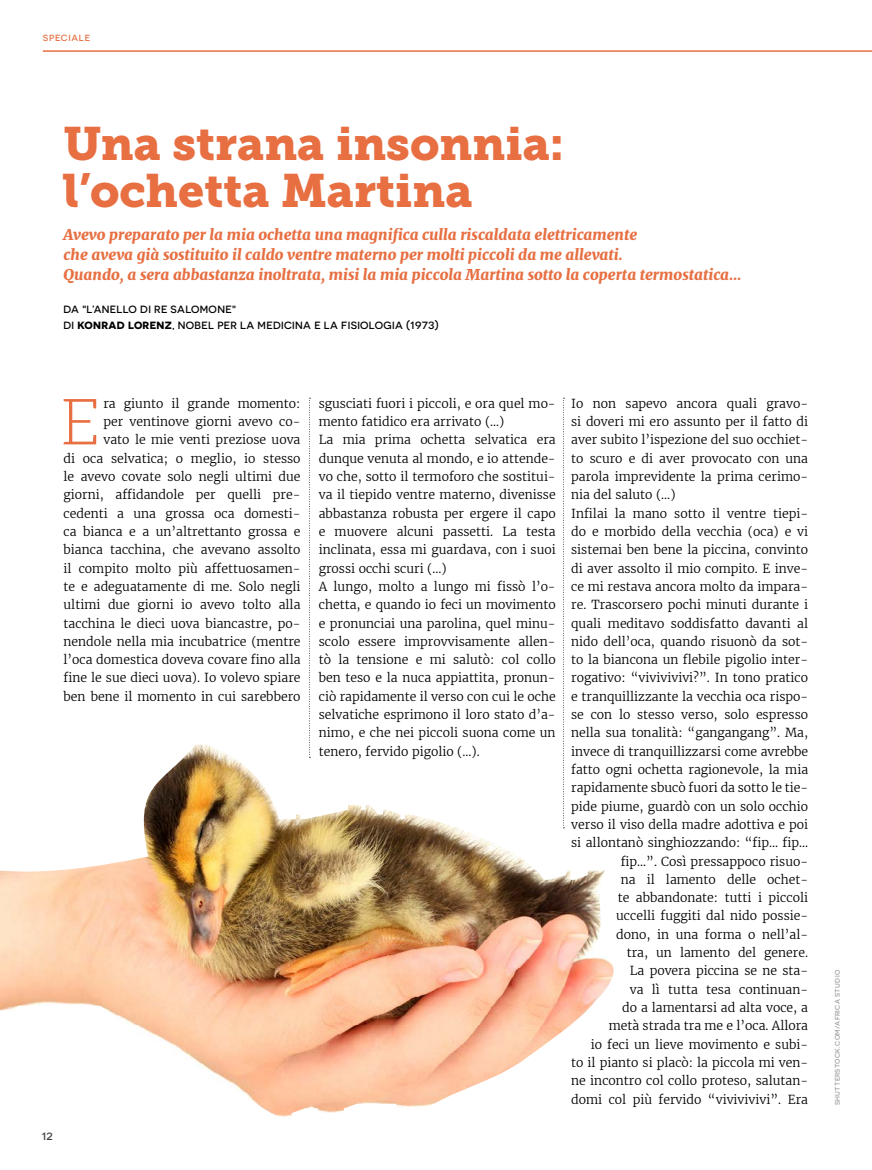
<style>
.page{position:relative;width:872px;height:1170px;background:#fff}
.page>*{position:absolute;margin:0;border:0;box-sizing:border-box;transform-origin:0 0}
.t1{font:300 64.05px "Aleo";color:#e86f42}
.t2{font:46.5px/46.5px "Museo Slab 900";color:#e76f42}
.t3{font:italic 900 15px/20.2px "Merriweather";color:#e76f42}
.t4{font:300 12.3px/18.3px "Merriweather";color:#000;text-align:right}
.t5{font:500 10.5px/16.5px "Novecentosanswide";letter-spacing:.03em;color:#000}
.t6{font:500 10.5px "Novecentosanswide";color:#3c3c3b}
.t7{font:500 9px "Novecentosanswide";letter-spacing:.08em;color:#e76f42}
.t8{font:500 6.75px "Novecentosanswide";letter-spacing:.05em;color:#9d9d9c}
.s1{font-weight:700}
</style>
<div class="page">
<svg style="left:309px;top:398px;width:1px;height:345px"></svg>
<svg style="left:563px;top:398px;width:1px;height:346px"></svg>
<img style="left:0;top:744px;width:614px;height:373px">
<hr style="left:43px;top:50px;width:829px;height:2px;background:#e76f42">
<p class="t7" style="left:43px;top:33px;width:49px">SPECIALE</p>
<h2 class="t2" style="left:64px;top:121px;width:502px">Una strana insonnia: l’ochetta Martina</h2>
<p class="t3" style="left:64px;top:224px;width:679px">Avevo preparato per la mia ochetta una magnifica culla riscaldata elettricamente<br>che aveva già sostituito il caldo ventre materno per molti piccoli da me allevati.<br>Quando, a sera abbastanza inoltrata, misi la mia piccola Martina sotto la coperta termostatica...</p>
<p class="t5" style="left:64px;top:301px;width:376px">DA "L’ANELLO DI RE SALOMONE"<br>DI <span class="s1">KONRAD LORENZ</span>, NOBEL PER LA MEDICINA E LA FISIOLOGIA (1973)</p>
<p class="t4" style="left:64px;top:394px;width:238px">ra giunto il grande momento:<br>per ventinove giorni avevo co-<br>vato le mie venti preziose uova<br>di oca selvatica; o meglio, io stesso le avevo covate solo negli ultimi due giorni, affidandole per quelli pre&shy;cedenti a una grossa oca domesti&shy;ca bianca e a un’altrettanto grossa e bianca tacchina, che avevano assolto il compito molto più affettuosamen&shy;te e adeguatamente di me. Solo negli ultimi due giorni io avevo tolto alla tacchina le dieci uova biancastre, po&shy;nendole nella mia incubatrice (mentre l’oca domestica doveva covare fino alla fine le sue dieci uova). Io volevo spiare ben bene il momento in cui sarebbero</p>
<p class="t4" style="left:319px;top:394px;width:238px;text-align:left">sgusciati fuori i piccoli, e ora quel mo&shy;mento fatidico era arrivato (...)<br>La mia prima ochetta selvatica era dunque venuta al mondo, e io attende&shy;vo che, sotto il termoforo che sostitui&shy;va il tiepido ventre materno, divenisse abbastanza robusta per ergere il capo e muovere alcuni passetti. La testa inclinata, essa mi guardava, con i suoi grossi occhi scuri (...)<br>A lungo, molto a lungo mi fissò l’o&shy;chetta, e quando io feci un movimento e pronunciai una parolina, quel minu&shy;scolo essere improvvisamente allen&shy;tò la tensione e mi salutò: col collo ben teso e la nuca appiattita, pronun&shy;ciò rapidamente il verso con cui le oche selvatiche esprimono il loro stato d’a&shy;nimo, e che nei piccoli suona come un tenero, fervido pigolio (...).</p>
<h1 class="t1" style="left:60px;top:387px;width:41px">E</h1>
<p class="t6" style="left:42px;top:1129px;width:12px">12</p>
<p class="t4" style="left:571px;top:394px;width:238px">Io non sapevo ancora quali gravo-</p>
<p class="t4" style="left:571px;top:412px;width:238px">si doveri mi ero assunto per il fatto di</p>
<p class="t4" style="left:571px;top:431px;width:238px">aver subito l’ispezione del suo occhiet-</p>
<p class="t4" style="left:571px;top:449px;width:238px">to scuro e di aver provocato con una</p>
<p class="t4" style="left:571px;top:467px;width:238px">parola imprevidente la prima cerimo-</p>
<p class="t4" style="left:571px;top:486px;width:106px">nia del saluto (...)</p>
<p class="t4" style="left:571px;top:504px;width:238px">Infilai la mano sotto il ventre tiepi-</p>
<p class="t4" style="left:571px;top:522px;width:238px">do e morbido della vecchia (oca) e vi</p>
<p class="t4" style="left:571px;top:540px;width:238px">sistemai ben bene la piccina, convinto</p>
<p class="t4" style="left:571px;top:559px;width:238px">di aver assolto il mio compito. E inve-</p>
<p class="t4" style="left:571px;top:577px;width:238px">ce mi restava ancora molto da impara-</p>
<p class="t4" style="left:571px;top:595px;width:238px">re. Trascorsero pochi minuti durante i</p>
<p class="t4" style="left:571px;top:614px;width:238px">quali meditavo soddisfatto davanti al</p>
<p class="t4" style="left:571px;top:632px;width:238px">nido dell’oca, quando risuonò da sot-</p>
<p class="t4" style="left:571px;top:650px;width:238px">to la biancona un flebile pigolio inter-</p>
<p class="t4" style="left:571px;top:669px;width:238px">rogativo: “vivivivivi?”. In tono pratico</p>
<p class="t4" style="left:571px;top:687px;width:238px">e tranquillizzante la vecchia oca rispo-</p>
<p class="t4" style="left:571px;top:705px;width:238px">se con lo stesso verso, solo espresso</p>
<p class="t4" style="left:571px;top:723px;width:238px">nella sua tonalità: “gangangang”. Ma,</p>
<p class="t4" style="left:571px;top:742px;width:238px">invece di tranquillizzarsi come avrebbe</p>
<p class="t4" style="left:571px;top:760px;width:238px">fatto ogni ochetta ragionevole, la mia</p>
<p class="t4" style="left:571px;top:778px;width:238px">rapidamente sbucò fuori da sotto le tie-</p>
<p class="t4" style="left:571px;top:797px;width:238px">pide piume, guardò con un solo occhio</p>
<p class="t4" style="left:571px;top:815px;width:238px">verso il viso della madre adottiva e poi</p>
<p class="t4" style="left:571px;top:833px;width:238px">si allontanò singhiozzando: “fip… fip...</p>
<p class="t4" style="left:620px;top:852px;width:189px">fip…”. Così pressappoco risuo-</p>
<p class="t4" style="left:620px;top:870px;width:189px">na il lamento delle ochet-</p>
<p class="t4" style="left:617px;top:888px;width:192px">te abbandonate: tutti i piccoli</p>
<p class="t4" style="left:616px;top:906px;width:193px">uccelli fuggiti dal nido possie-</p>
<p class="t4" style="left:616px;top:925px;width:193px">dono, in una forma o nell’al-</p>
<p class="t4" style="left:626px;top:943px;width:183px">tra, un lamento del genere.</p>
<p class="t4" style="left:629px;top:961px;width:180px">La povera piccina se ne sta-</p>
<p class="t4" style="left:629px;top:980px;width:180px">va lì tutta tesa continuan-</p>
<p class="t4" style="left:622px;top:998px;width:187px">do a lamentarsi ad alta voce, a</p>
<p class="t4" style="left:608px;top:1016px;width:201px">metà strada tra me e l’oca. Allora</p>
<p class="t4" style="left:590px;top:1035px;width:219px">io feci un lieve movimento e subi-</p>
<p class="t4" style="left:571px;top:1053px;width:238px">to il pianto si placò: la piccola mi ven-</p>
<p class="t4" style="left:571px;top:1071px;width:238px">ne incontro col collo proteso, salutan-</p>
<p class="t4" style="left:571px;top:1089px;width:238px">domi col più fervido “vivivivivi”. Era</p>
<p class="t8" style="left:833px;top:1105px;width:137px;rotate:-90deg">SHUTTERSTOCK.COM/AFRICA STUDIO</p>
</div>
